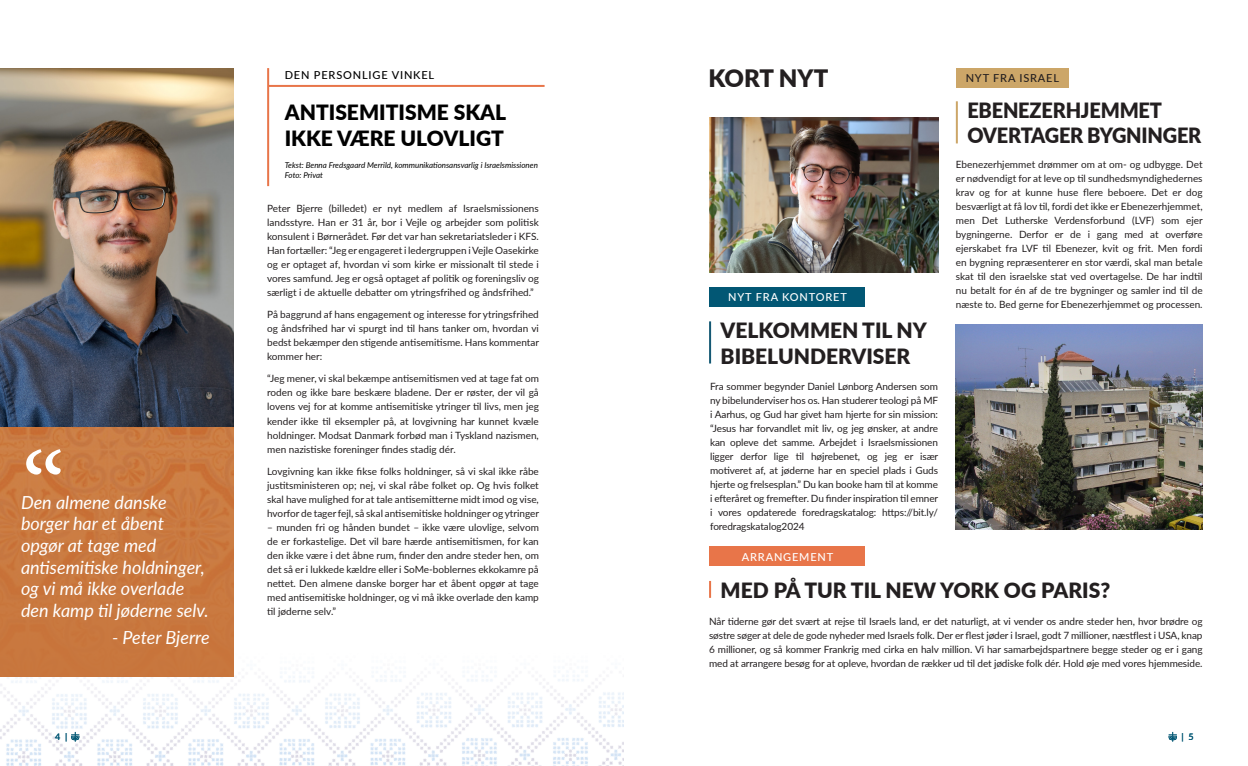
<style>
.page{position:relative;width:1248px;height:766px;background:#fff}
.page>*{position:absolute;margin:0;border:0;box-sizing:border-box;transform-origin:0 0}
.t1{font:110px "Minion Pro";color:#fff}
.t2{font:900 24px "Lato";color:#231f20}
.t3{font:900 21px/25.2px "Lato";letter-spacing:-.005em;color:#231f20}
.t4{font:900 21px/25.2px "Lato";color:#000}
.t5{font:900 21px/25.2px "Lato";letter-spacing:-.005em;color:#231f20;scale:.95 1}
.t6{font:italic 18px/21.6px "Lato";color:#fff}
.t7{font:500 11px "Lato";letter-spacing:.075em;color:#fff}
.t8{font:500 11px "Lato";letter-spacing:.075em;color:#000}
.t9{font:500 11px "Lato";letter-spacing:.075em;color:#231f20}
.t10{font:10px/14px "Lato";color:#231f20;text-align:justify}
.t11{font:500 9px "Lato";color:#025774}
.t12{font:italic 8px/9.6px "Lato";color:#000}
</style>
<div class="page">
<img style="left:0;top:464px;width:624px;height:301px">
<img style="left:0;top:68px;width:233px;height:608px">
<hr style="left:267px;top:68px;width:2px;height:118px;background:#e87549">
<hr style="left:268px;top:85px;width:276px;height:2px;background:#e87549">
<div style="left:956px;top:68px;width:112px;height:19px;background:#cca668"></div>
<hr style="left:955px;top:101px;width:2px;height:42px;background:#cca668">
<img style="left:955px;top:324px;width:247px;height:205px">
<div style="left:709px;top:546px;width:156px;height:19px;background:#e87549"></div>
<svg style="left:709px;top:581px;width:2px;height:16px"></svg>
<img style="left:709px;top:117px;width:229px;height:155px">
<div style="left:709px;top:287px;width:156px;height:19px;background:#025774"></div>
<hr style="left:709px;top:321px;width:2px;height:42px;background:#155974">
<svg style="left:71px;top:731px;width:8px;height:10px"></svg>
<svg style="left:1168px;top:731px;width:8px;height:10px"></svg>
<h1 class="t1" style="left:22px;top:419px;width:45px">“</h1>
<h3 class="t6" style="left:21px;top:490px;width:147px">Den almene danske borger har et åbent</h3>
<h3 class="t6" style="left:21px;top:534px;width:189px">opgør at tage med antisemitiske holdninger, og vi må ikke overlade den kamp til jøderne selv.</h3>
<h3 class="t6" style="left:112px;top:626px;width:99px">- Peter Bjerre</h3>
<p class="t8" style="left:285px;top:67px;width:151px">DEN PERSONLIGE VINKEL</p>
<h3 class="t4" style="left:285px;top:99px;width:223px">ANTISEMITISME SKAL<br>IKKE VÆRE ULOVLIGT</h3>
<p class="t12" style="left:285px;top:160px;width:255px">Tekst: Benna Fredsgaard Merrild, kommunikationsansvarlig i Israelsmissionen<br>Foto: Privat</p>
<p class="t10" style="left:267px;top:201px;width:273px">Peter Bjerre (billedet) er nyt medlem af Israelsmissionens landsstyre. Han er 31 år, bor i Vejle og arbejder som politisk konsulent i Børnerådet. Før det var han sekretariatsleder i KFS.<br>Han fortæller: “Jeg er engageret i ledergruppen i Vejle Oasekirke og er optaget af, hvordan vi som kirke er missionalt til stede i vores samfund. Jeg er også optaget af politik og foreningsliv og særligt i de aktuelle debatter om ytringsfrihed og åndsfrihed.”</p>
<p class="t10" style="left:267px;top:307px;width:273px">På baggrund af hans engagement og interesse for ytringsfrihed og åndsfrihed har vi spurgt ind til hans tanker om, hvordan vi bedst bekæmper den stigende antisemitisme. Hans kommentar kommer her:</p>
<p class="t10" style="left:267px;top:371px;width:273px">“Jeg mener, vi skal bekæmpe antisemitismen ved at tage fat om roden og ikke bare beskære bladene. Der er røster, der vil gå lovens vej for at komme antisemitiske ytringer til livs, men jeg kender ikke til eksempler på, at lovgivning har kunnet kvæle holdninger. Modsat Danmark forbød man i Tyskland nazismen, men nazistiske foreninger findes stadig dér.</p>
<p class="t10" style="left:267px;top:463px;width:273px">Lovgivning kan ikke fikse folks holdninger, så vi skal ikke råbe justitsministeren op; nej, vi skal råbe folket op. Og hvis folket skal have mulighed for at tale antisemitterne midt imod og vise, hvorfor de tager fejl, så skal antisemitiske holdninger og ytringer</p>
<p class="t10" style="left:267px;top:519px;width:273px">– munden fri og hånden bundet – ikke være ulovlige, selvom de er forkastelige. Det vil bare hærde antisemitismen, for kan den ikke være i det åbne rum, finder den andre steder hen, om det så er i lukkede kældre eller i SoMe-boblernes ekkokamre på nettet. Den almene danske borger har et åbent opgør at tage med antisemitiske holdninger, og vi må ikke overlade den kamp til jøderne selv.”</p>
<h2 class="t2" style="left:708px;top:61px;width:121px">KORT NYT</h2>
<p class="t7" style="left:728px;top:289px;width:120px">NYT FRA KONTORET</p>
<h3 class="t3" style="left:720px;top:317px;width:208px">VELKOMMEN TIL NY<br>BIBELUNDERVISER</h3>
<p class="t10" style="left:710px;top:379px;width:230px">Fra sommer begynder Daniel Lønborg Andersen som ny bibelunderviser hos os. Han studerer teologi på MF i Aarhus, og Gud har givet ham hjerte for sin mission: “Jesus har forvandlet mit liv, og jeg ønsker, at andre kan opleve det samme. Arbejdet i Israelsmissionen ligger derfor lige til højrebenet, og jeg er især motiveret af, at jøderne har en speciel plads i Guds hjerte og frelsesplan.” Du kan booke ham til at komme i efteråret og fremefter. Du finder inspiration til emner i vores opdaterede foredragskatalog: https://bit.ly/ foredragskatalog2024</p>
<p class="t7" style="left:741px;top:548px;width:93px">ARRANGEMENT</p>
<p class="t9" style="left:965px;top:70px;width:95px">NYT FRA ISRAEL</p>
<h3 class="t5" style="left:967px;top:97px;width:248px">EBENEZERHJEMMET<br>OVERTAGER BYGNINGER</h3>
<p class="t10" style="left:955px;top:157px;width:248px">Ebenezerhjemmet drømmer om at om- og udbygge. Det er nødvendigt for at leve op til sundhedsmyndighedernes krav og for at kunne huse flere beboere. Det er dog besværligt at få lov til, fordi det ikke er Ebenezerhjemmet, men Det Lutherske Verdensforbund (LVF) som ejer bygningerne. Derfor er de i gang med at overføre ejerskabet fra LVF til Ebenezer, kvit og frit. Men fordi en bygning repræsenterer en stor værdi, skal man betale skat til den israelske stat ved overtagelse. De har indtil nu betalt for én af de tre bygninger og samler ind til de næste to. Bed gerne for Ebenezerhjemmet og processen.</p>
<h3 class="t3" style="left:720px;top:576px;width:391px">MED PÅ TUR TIL NEW YORK OG PARIS?</h3>
<p class="t10" style="left:709px;top:613px;width:495px">Når tiderne gør det svært at rejse til Israels land, er det naturligt, at vi vender os andre steder hen, hvor brødre og søstre søger at dele de gode nyheder med Israels folk. Der er flest jøder i Israel, godt 7 millioner, næstflest i USA, knap 6 millioner, og så kommer Frankrig med cirka en halv million. Vi har samarbejdspartnere begge steder og er i gang med at arrangere besøg for at opleve, hvordan de rækker ud til det jødiske folk dér. Hold øje med vores hjemmeside.</p>
<p class="t11" style="left:55px;top:730px;width:14px">4 |</p>
<p class="t11" style="left:1181px;top:730px;width:14px">| 5</p>
</div>
